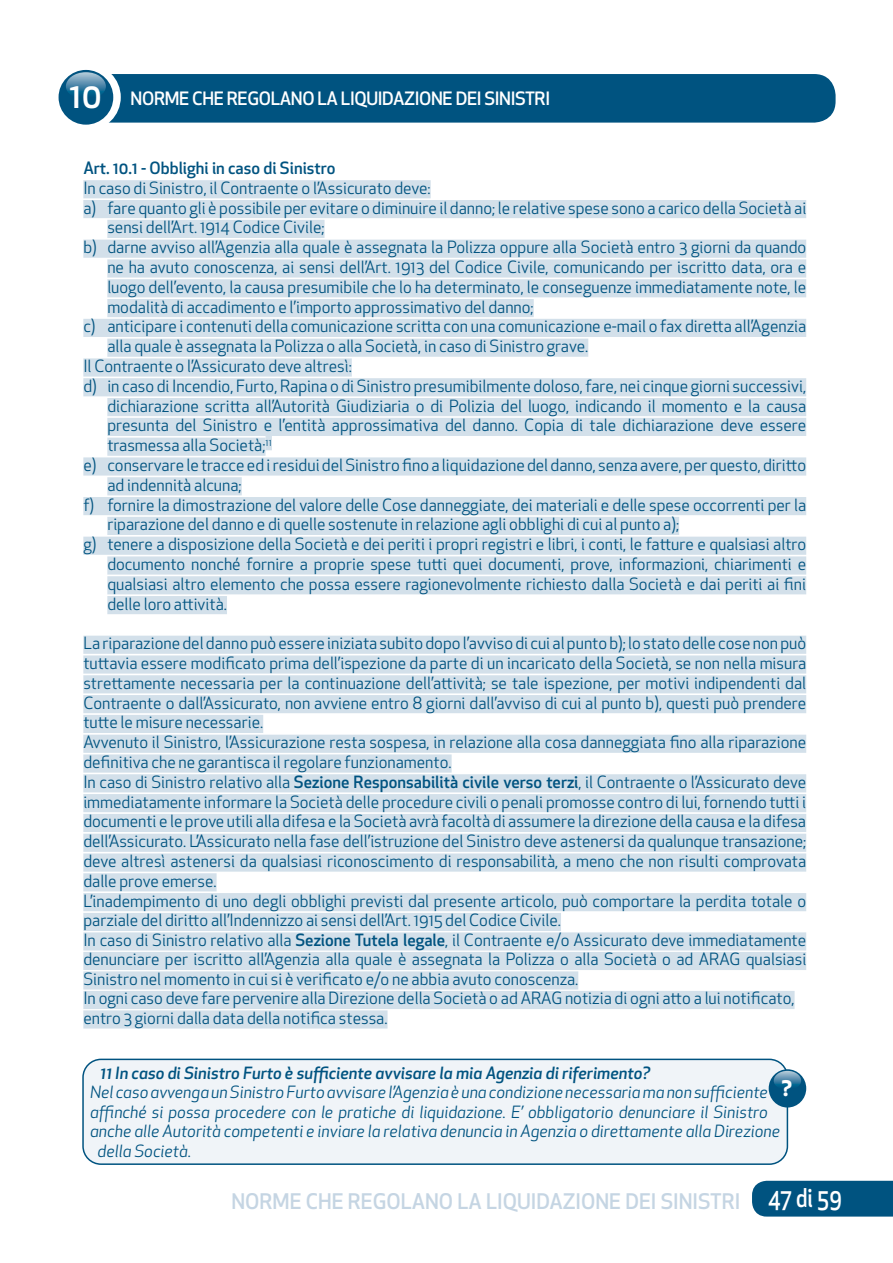
<style>
.page{position:relative;width:893px;height:1263px;background:#fff}
.page>*{position:absolute;margin:0;border:0;box-sizing:border-box;transform-origin:0 0}
.t1{font:500 34.2px "Apex New";color:#fff}
.t2{font:500 25.2px "Apex New";color:#fff;scale:.83 1}
.t3{font:500 21px "Apex New";color:#c5d5e3}
.t4{font:700 21px "Apex New";color:#fff}
.t5{font:500 18px "Apex New";letter-spacing:-.02em;color:#fff}
.paragrafo_tabulazione{font:16.5px/19.8px "Apex New";color:#005380}
.t6{font:italic 16.5px "Apex New";color:#005380}
.t7{font:italic 500 16.5px "Apex New";color:#005380}
.t8{font:500 16.5px "Apex New";color:#005380}
.s1{font-weight:500}
</style>
<div class="page">
<div style="left:752px;top:1181px;width:141px;height:35px;background:#005380"></div>
<div style="left:68px;top:74px;width:768px;height:49px;background:#005380;border-radius:21px"></div>
<div style="left:54px;top:64px;width:67px;height:67px;background:#fff;border-radius:50%"></div>
<div style="left:59px;top:70px;width:54px;height:55px;background:#005380;border-radius:50%"></div>
<svg style="left:66px;top:72px;width:40px;height:27px"></svg>
<div style="left:83px;top:180px;width:348px;height:18px;background:#d3e0ea"></div>
<div style="left:83px;top:200px;width:723px;height:18px;background:#d3e0ea"></div>
<div style="left:107px;top:220px;width:218px;height:18px;background:#d3e0ea"></div>
<div style="left:83px;top:240px;width:723px;height:18px;background:#d3e0ea"></div>
<div style="left:107px;top:259px;width:699px;height:19px;background:#d3e0ea"></div>
<div style="left:107px;top:279px;width:699px;height:18px;background:#d3e0ea"></div>
<div style="left:107px;top:299px;width:427px;height:18px;background:#d3e0ea"></div>
<div style="left:83px;top:319px;width:723px;height:18px;background:#d3e0ea"></div>
<div style="left:107px;top:339px;width:481px;height:18px;background:#d3e0ea"></div>
<div style="left:83px;top:358px;width:269px;height:19px;background:#d3e0ea"></div>
<div style="left:83px;top:378px;width:723px;height:18px;background:#d3e0ea"></div>
<div style="left:107px;top:398px;width:699px;height:18px;background:#d3e0ea"></div>
<div style="left:107px;top:418px;width:699px;height:18px;background:#d3e0ea"></div>
<div style="left:107px;top:438px;width:159px;height:18px;background:#d3e0ea"></div>
<div style="left:266px;top:432px;width:6px;height:18px;background:#d3e0ea"></div>
<div style="left:83px;top:457px;width:723px;height:19px;background:#d3e0ea"></div>
<div style="left:107px;top:477px;width:135px;height:18px;background:#d3e0ea"></div>
<div style="left:83px;top:497px;width:723px;height:18px;background:#d3e0ea"></div>
<div style="left:107px;top:517px;width:572px;height:18px;background:#d3e0ea"></div>
<div style="left:83px;top:537px;width:723px;height:18px;background:#d3e0ea"></div>
<div style="left:107px;top:556px;width:699px;height:19px;background:#d3e0ea"></div>
<div style="left:107px;top:576px;width:699px;height:18px;background:#d3e0ea"></div>
<div style="left:107px;top:596px;width:120px;height:18px;background:#d3e0ea"></div>
<div style="left:83px;top:636px;width:723px;height:18px;background:#d3e0ea"></div>
<div style="left:83px;top:655px;width:723px;height:19px;background:#d3e0ea"></div>
<div style="left:83px;top:675px;width:723px;height:18px;background:#d3e0ea"></div>
<div style="left:83px;top:695px;width:723px;height:18px;background:#d3e0ea"></div>
<div style="left:83px;top:715px;width:180px;height:18px;background:#d3e0ea"></div>
<div style="left:83px;top:735px;width:723px;height:18px;background:#d3e0ea"></div>
<div style="left:83px;top:754px;width:369px;height:19px;background:#d3e0ea"></div>
<div style="left:83px;top:774px;width:723px;height:18px;background:#d3e0ea"></div>
<div style="left:83px;top:794px;width:723px;height:18px;background:#d3e0ea"></div>
<div style="left:83px;top:814px;width:723px;height:18px;background:#d3e0ea"></div>
<div style="left:83px;top:834px;width:723px;height:18px;background:#d3e0ea"></div>
<div style="left:83px;top:853px;width:723px;height:19px;background:#d3e0ea"></div>
<div style="left:83px;top:873px;width:134px;height:18px;background:#d3e0ea"></div>
<div style="left:83px;top:893px;width:723px;height:18px;background:#d3e0ea"></div>
<div style="left:83px;top:913px;width:478px;height:18px;background:#d3e0ea"></div>
<div style="left:83px;top:932px;width:723px;height:18px;background:#d3e0ea"></div>
<div style="left:83px;top:952px;width:723px;height:18px;background:#d3e0ea"></div>
<div style="left:83px;top:971px;width:495px;height:18px;background:#d3e0ea"></div>
<div style="left:83px;top:991px;width:712px;height:18px;background:#d3e0ea"></div>
<div style="left:83px;top:1010px;width:305px;height:18px;background:#d3e0ea"></div>
<div style="left:83px;top:1059px;width:704px;height:105px;background:#f0f4f8;border-radius:18px"></div>
<div style="left:82px;top:1058px;width:706px;height:107px;border:2px solid #005380;border-radius:18px"></div>
<div style="left:769px;top:1069px;width:37px;height:38px;background:#005380;border-radius:50%"></div>
<svg style="left:774px;top:1071px;width:27px;height:19px"></svg>
<p class="t1" style="left:70px;top:72px;width:33px">10</p>
<p class="t5" style="left:131px;top:86px;width:421px">NORME CHE REGOLANO LA LIQUIDAZIONE DEI SINISTRI</p>
<p class="t8" style="left:83px;top:157px;width:254px">Art. 10.1 - Obblighi in caso di Sinistro</p>
<p class="paragrafo_tabulazione" style="left:83px;top:178px;width:349px">In caso di Sinistro, il Contraente o l’Assicurato deve:</p>
<p class="paragrafo_tabulazione" style="left:107px;top:198px;width:700px;text-indent:-24px">a) fare quanto gli è possibile per evitare o diminuire il danno; le relative spese sono a carico della Società ai sensi dell’Art. 1914 Codice Civile;</p>
<p class="paragrafo_tabulazione" style="left:107px;top:237px;width:700px;text-align:justify;text-indent:-24px">b) darne avviso all’Agenzia alla quale è assegnata la Polizza oppure alla Società entro 3 giorni da quando ne ha avuto conoscenza, ai sensi dell’Art. 1913 del Codice Civile, comunicando per iscritto data, ora e luogo dell’evento, la causa presumibile che lo ha determinato, le conseguenze immediatamente note, le modalità di accadimento e l’importo approssimativo del danno;</p>
<p class="paragrafo_tabulazione" style="left:107px;top:316px;width:700px;text-indent:-24px">c) anticipare i contenuti della comunicazione scritta con una comunicazione e-mail o fax diretta all’Agenzia alla quale è assegnata la Polizza o alla Società, in caso di Sinistro grave.</p>
<p class="paragrafo_tabulazione" style="left:83px;top:356px;width:270px">Il Contraente o l’Assicurato deve altresì:</p>
<p class="paragrafo_tabulazione" style="left:107px;top:376px;width:700px;text-align:justify;text-indent:-24px">d) in caso di Incendio, Furto, Rapina o di Sinistro presumibilmente doloso, fare, nei cinque giorni successivi, dichiarazione scritta all’Autorità Giudiziaria o di Polizia del luogo, indicando il momento e la causa presunta del Sinistro e l’entità approssimativa del danno. Copia di tale dichiarazione deve essere trasmessa alla Società;<sup>11</sup></p>
<p class="paragrafo_tabulazione" style="left:107px;top:455px;width:700px;text-indent:-24px">e) conservare le tracce ed i residui del Sinistro fino a liquidazione del danno, senza avere, per questo, diritto ad indennità alcuna;</p>
<p class="paragrafo_tabulazione" style="left:107px;top:495px;width:700px;text-indent:-24px">f) fornire la dimostrazione del valore delle Cose danneggiate, dei materiali e delle spese occorrenti per la riparazione del danno e di quelle sostenute in relazione agli obblighi di cui al punto a);</p>
<p class="paragrafo_tabulazione" style="left:107px;top:534px;width:700px;text-align:justify;text-indent:-24px">g) tenere a disposizione della Società e dei periti i propri registri e libri, i conti, le fatture e qualsiasi altro documento nonché fornire a proprie spese tutti quei documenti, prove, informazioni, chiarimenti e qualsiasi altro elemento che possa essere ragionevolmente richiesto dalla Società e dai periti ai fini delle loro attività.</p>
<p class="paragrafo_tabulazione" style="left:83px;top:633px;width:724px;text-align:justify">La riparazione del danno può essere iniziata subito dopo l’avviso di cui al punto b); lo stato delle cose non può tuttavia essere modificato prima dell’ispezione da parte di un incaricato della Società, se non nella misura strettamente necessaria per la continuazione dell’attività; se tale ispezione, per motivi indipendenti dal Contraente o dall’Assicurato, non avviene entro 8 giorni dall’avviso di cui al punto b), questi può prendere tutte le misure necessarie.</p>
<p class="paragrafo_tabulazione" style="left:83px;top:732px;width:724px">Avvenuto il Sinistro, l’Assicurazione resta sospesa, in relazione alla cosa danneggiata fino alla riparazione definitiva che ne garantisca il regolare funzionamento.</p>
<p class="paragrafo_tabulazione" style="left:83px;top:772px;width:724px;text-align:justify">In caso di Sinistro relativo alla <span class="s1">Sezione Responsabilità civile verso terzi</span>, il Contraente o l’Assicurato deve immediatamente informare la Società delle procedure civili o penali promosse contro di lui, fornendo tutti i documenti e le prove utili alla difesa e la Società avrà facoltà di assumere la direzione della causa e la difesa dell’Assicurato. L’Assicurato nella fase dell’istruzione del Sinistro deve astenersi da qualunque transazione; deve altresì astenersi da qualsiasi riconoscimento di responsabilità, a meno che non risulti comprovata dalle prove emerse.</p>
<p class="paragrafo_tabulazione" style="left:83px;top:891px;width:724px">L’inadempimento di uno degli obblighi previsti dal presente articolo, può comportare la perdita totale o parziale del diritto all’Indennizzo ai sensi dell’Art. 1915 del Codice Civile.</p>
<p class="paragrafo_tabulazione" style="left:83px;top:930px;width:724px;text-align:justify">In caso di Sinistro relativo alla <span class="s1">Sezione Tutela legale</span>, il Contraente e/o Assicurato deve immediatamente denunciare per iscritto all’Agenzia alla quale è assegnata la Polizza o alla Società o ad ARAG qualsiasi Sinistro nel momento in cui si è verificato e/o ne abbia avuto conoscenza.</p>
<p class="paragrafo_tabulazione" style="left:83px;top:988px;width:713px">In ogni caso deve fare pervenire alla Direzione della Società o ad ARAG notizia di ogni atto a lui notificato,</p>
<p class="paragrafo_tabulazione" style="left:83px;top:1008px;width:306px">entro 3 giorni dalla data della notifica stessa.</p>
<p class="t7" style="left:101px;top:1062px;width:551px">11 In caso di Sinistro Furto è sufficiente avvisare la mia Agenzia di riferimento?</p>
<p class="t6" style="left:90px;top:1082px;width:679px">Nel caso avvenga un Sinistro Furto avvisare l’Agenzia è una condizione necessaria ma non sufficiente</p>
<p class="t6" style="left:90px;top:1101px;width:679px">affinché si possa procedere con le pratiche di liquidazione. E’ obbligatorio denunciare il Sinistro</p>
<p class="t6" style="left:90px;top:1121px;width:692px">anche alle Autorità competenti e inviare la relativa denuncia in Agenzia o direttamente alla Direzione</p>
<p class="t6" style="left:98px;top:1140px;width:95px">della Società.</p>
<p class="t4" style="left:782px;top:1073px;width:12px">?</p>
<p class="t3" style="left:231px;top:1187px;width:510px">NORME CHE REGOLANO LA LIQUIDAZIONE DEI SINISTRI</p>
<h2 class="t2" style="left:768px;top:1181px;width:91px">47 di 59</h2>
</div>
